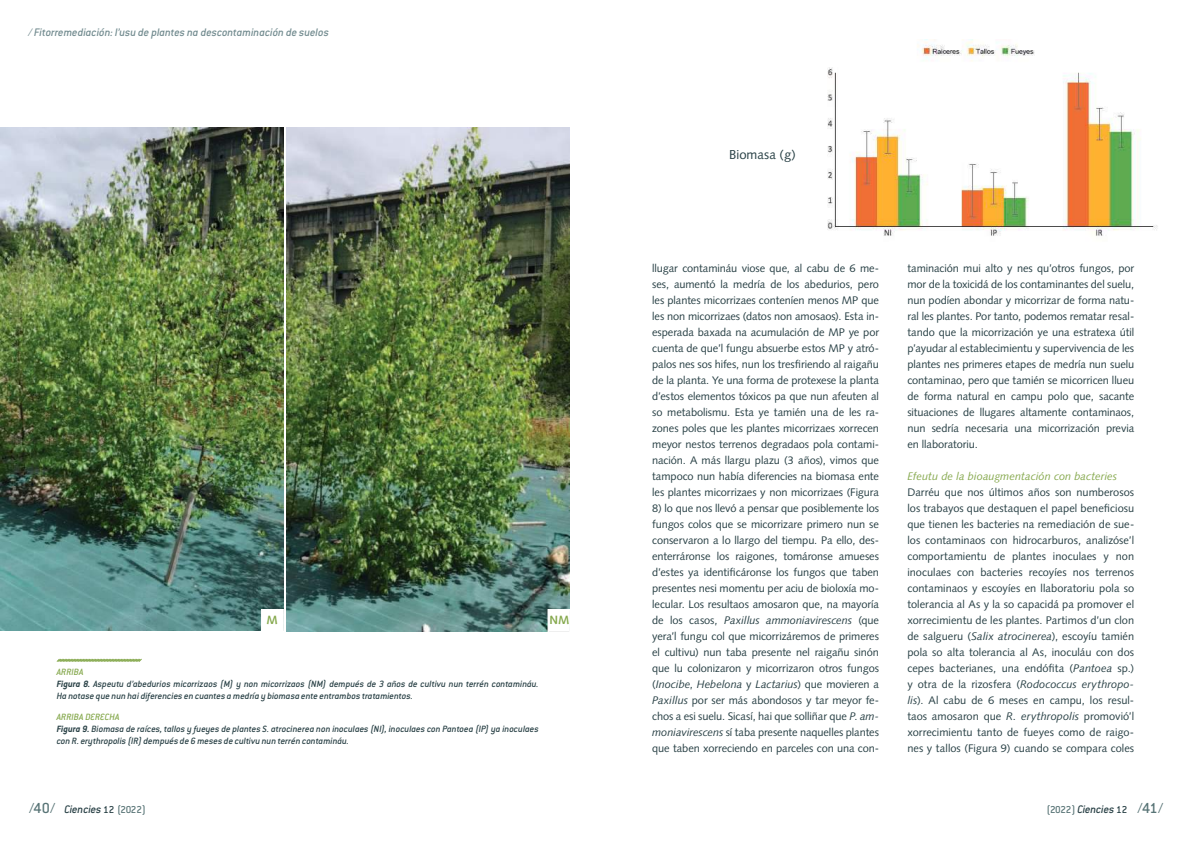
<style>
.page{position:relative;width:1191px;height:842px;background:#fff}
.page>*{position:absolute;margin:0;border:0;box-sizing:border-box;transform-origin:0 0}
.t1{font:13px "Syntax LT Std";letter-spacing:.005em;color:#284045}
.t2{font:italic 500 12px "Conduit ITC Std";letter-spacing:-.005em;color:#738c90}
.t3{font:italic 500 12px "Conduit ITC Std";letter-spacing:-.01em;color:#284045}
.t4{font:700 12px "Syntax LT Std";color:#86a94e}
.t5{font:11px/16px "Syntax LT Std";letter-spacing:-.005em;color:#284045;text-align:justify}
.t6{font:italic 11px "Syntax LT Std";letter-spacing:.005em;color:#86a94e}
.t7{font:italic 500 10px/12px "Conduit ITC Std";letter-spacing:-.005em;color:#284045}
.s1{color:#86a94e}
.s2{font-weight:700}
.s3{font-style:italic}
.s4{font-style:normal;font-size:16px;color:#587476}
.s5{font-style:normal;font-size:11px}
.s6{font-style:normal;font-size:11px;color:#587476}
</style>
<div class="page">
<img style="left:0;top:127px;width:283px;height:504px">
<img style="left:286px;top:127px;width:284px;height:505px">
<div style="left:261px;top:609px;width:22px;height:23px;background:#fff"></div>
<div style="left:548px;top:609px;width:22px;height:23px;background:#fff;border:1px solid #fff"></div>
<img style="left:827px;top:40px;width:331px;height:196px">
<svg style="left:56px;top:658px;width:86px;height:4px"></svg>
<p class="t2" style="left:28px;top:25px;width:302px">/ Fitorremediación: l’usu de plantes na descontaminación de suelos</p>
<p class="t4" style="left:266px;top:613px;width:13px">M</p>
<p class="t4" style="left:549px;top:613px;width:22px">NM</p>
<p class="t7" style="left:57px;top:665px;width:483px"><span class="s1">ARRIBA<br></span><span class="s2">Figura 8.</span> Aspeutu d’abedurios micorrizaos (M) y non micorrizaos (NM) dempués de 3 años de cultivu nun terrén contamináu.<br>Ha notase que nun hai diferencies en cuantes a medría y biomasa ente entrambos tratamientos.</p>
<p class="t7" style="left:57px;top:710px;width:483px"><span class="s1">ARRIBA DERECHA<br></span><span class="s2">Figura 9.</span> Biomasa de raíces, tallos y fueyes de plantes S. atrocinerea non inoculaes (NI), inoculaes con Pantoea (IP) ya inoculaes con R. erythropolis (IR) dempués de 6 meses de cultivu nun terrén contamináu.</p>
<p class="t1" style="left:729px;top:147px;width:68px">Biomasa (g)</p>
<p class="t5" style="left:652px;top:260px;width:228px">llugar contamináu viose que, al cabu de 6 me&shy;ses, aumentó la medría de los abedurios, pero les plantes micorrizaes conteníen menos MP que les non micorrizaes (datos non amosaos). Esta in&shy;esperada baxada na acumulación de MP ye por cuenta de que’l fungu absuerbe estos MP y atró&shy;palos nes sos hifes, nun los tresfiriendo al raigañu de la planta. Ye una forma de protexese la planta d’estos elementos tóxicos pa que nun afeuten al so metabolismu. Esta ye tamién una de les ra&shy;zones poles que les plantes micorrizaes xorrecen meyor nestos terrenos degradaos pola contami&shy;nación. A más llargu plazu (3 años), vimos que tampoco nun había diferencies na biomasa ente les plantes micorrizaes y non micorrizaes (Figura</p>
<p class="t5" style="left:652px;top:500px;width:228px">8) lo que nos llevó a pensar que posiblemente los fungos colos que se micorrizare primero nun se conservaron a lo llargo del tiempu. Pa ello, des&shy;enterráronse los raigones, tomáronse amueses d’estes ya identificáronse los fungos que taben presentes nesi momentu per aciu de bioloxía mo&shy;lecular. Los resultaos amosaron que, na mayoría de los casos, <span class="s3">Paxillus ammoniavirescens</span> (que yera’l fungu col que micorrizáremos de primeres el cultivu) nun taba presente nel raigañu sinón que lu colonizaron y micorrizaron otros fungos (<span class="s3">Inocibe</span>, <span class="s3">Hebelona</span> y <span class="s3">Lactarius</span>) que movieren a <span class="s3">Paxillus</span> por ser más abondosos y tar meyor fe&shy;chos a esi suelu. Sicasí, hai que solliñar que <span class="s3">P</span>. <span class="s3">am&shy;moniavirescens</span> sí taba presente naquelles plantes que taben xorreciendo en parceles con una con-</p>
<p class="t5" style="left:907px;top:260px;width:228px">taminación mui alto y nes qu’otros fungos, por mor de la toxicidá de los contaminantes del suelu, nun podíen abondar y micorrizar de forma natu&shy;ral les plantes. Por tanto, podemos rematar resal&shy;tando que la micorrización ye una estratexa útil p’ayudar al establecimientu y supervivencia de les plantes nes primeres etapes de medría nun suelu contaminao, pero que tamién se micorricen llueu de forma natural en campu polo que, sacante situaciones de llugares altamente contaminaos, nun sedría necesaria una micorrización previa en llaboratoriu.</p>
<p class="t6" style="left:907px;top:470px;width:211px">Efeutu de la bioaugmentación con bacteries</p>
<p class="t5" style="left:907px;top:484px;width:228px">Darréu que nos últimos años son numberosos los trabayos que destaquen el papel beneficiosu que tienen les bacteries na remediación de sue&shy;los contaminaos con hidrocarburos, analizóse’l comportamientu de plantes inoculaes y non inoculaes con bacteries recoyíes nos terrenos contaminaos y escoyíes en llaboratoriu pola so tolerancia al As y la so capacidá pa promover el xorrecimientu de les plantes. Partimos d’un clon de salgueru (<span class="s3">Salix atrocinerea</span>), escoyíu tamién pola so alta tolerancia al As, inoculáu con dos cepes bacterianes, una endófita (<span class="s3">Pantoea</span> sp.) y otra de la rizosfera (<span class="s3">Rodococcus erythropo&shy;lis</span>). Al cabu de 6 meses en campu, los resul&shy;taos amosaron que <span class="s3">R. erythropolis</span> promovió’l xorrecimientu tanto de fueyes como de raigo&shy;nes y tallos (Figura 9) cuando se compara coles</p>
<p class="t3" style="left:29px;top:802px;width:119px"><span class="s4">/40/</span> Ciencies <span class="s5">12</span> <span class="s6">(2022)</span></p>
<p class="t3" style="left:1046px;top:802px;width:118px"><span class="s6">(2022)</span> Ciencies <span class="s5">12</span> <span class="s4">/41/</span></p>
</div>
